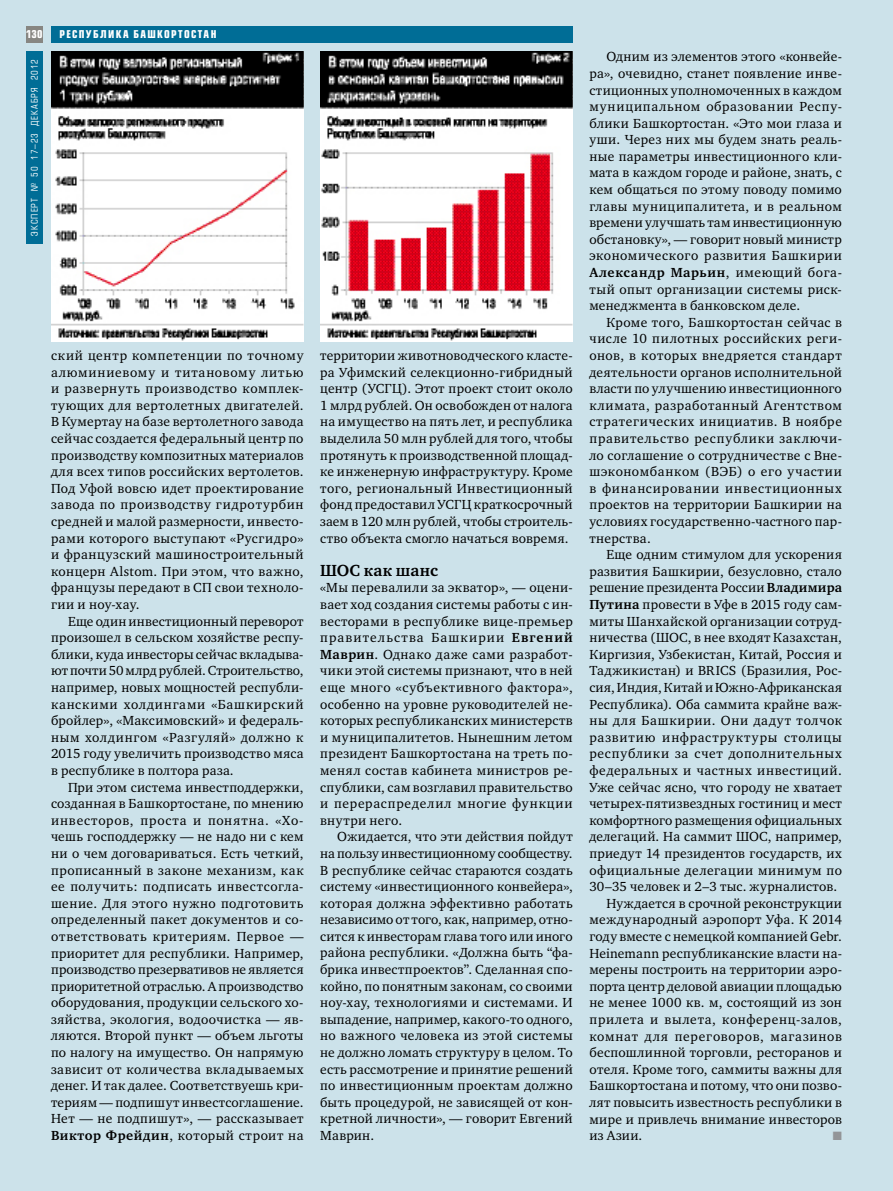
<style>
.page{position:relative;width:893px;height:1191px;background:#cce2ea}
.page>*{position:absolute;margin:0;border:0;box-sizing:border-box;transform-origin:0 0}
.t1{font:700 16.5px "Charter ITC";letter-spacing:.005em;color:#000}
.t2{font:13.5px/16.6px "Charter ITC";letter-spacing:.025em;color:#000;text-align:justify}
.t3{font:13.5px "Charter ITC";letter-spacing:.05em;color:#000}
.t4{font:13.5px "Charter ITC";letter-spacing:.055em;color:#000}
.t5{font:13.5px "Charter ITC";letter-spacing:.06em;color:#000}
.t6{font:13.5px "Charter ITC";letter-spacing:.07em;color:#000}
.t7{font:13.5px "Charter ITC";letter-spacing:.045em;color:#000}
.t8{font:12px "Zapf Dingbats";color:#939598}
.t9{font:700 10.5px "Europe Cond";letter-spacing:.125em;color:#fff}
.t10{font:9px "Europe Cond";letter-spacing:.11em;color:#fff}
.s1{font-weight:700}
</style>
<div class="page">
<div style="left:51px;top:26px;width:522px;height:17px;background:#006d96"></div>
<div style="left:26px;top:26px;width:17px;height:17px;background:#878682"></div>
<div style="left:26px;top:51px;width:17px;height:193px;background:#006d96"></div>
<img style="left:51px;top:51px;width:252px;height:291px">
<img style="left:320px;top:51px;width:253px;height:291px">
<p class="t9" style="left:26px;top:28px;width:18px">130</p>
<p class="t9" style="left:60px;top:28px;width:158px">РЕСПУБЛИКА БАШКОРТОСТАН</p>
<p class="t10" style="left:29px;top:235px;width:178px;rotate:-90deg">ЭКСПЕРТ № 50 17–23 ДЕКАБРЯ 2012</p>
<p class="t2" style="left:51px;top:347px;width:254px">ский центр компетенции по точному алюминиевому и титановому литью и развернуть производство комплек&shy;тующих для вертолетных двигателей.<br>В Кумертау на базе вертолетного завода сейчас создается федеральный центр по производству композитных материалов для всех типов российских вертолетов.<br>Под Уфой вовсю идет проектирование завода по производству гидротурбин средней и малой размерности, инвесто&shy;рами которого выступают «Русгидро» и французский машиностроительный концерн Alstom. При этом, что важно, французы передают в СП свои техноло&shy;гии и ноу-хау.</p>
<p class="t2" style="left:51px;top:612px;width:254px;text-indent:17px">Еще один инвестиционный переворот произошел в сельском хозяйстве респу&shy;блики, куда инвесторы сейчас вкладыва&shy;ют почти 50 млрд рублей. Строительство, например, новых мощностей республи&shy;канскими холдингами «Башкирский бройлер», «Максимовский» и федераль&shy;ным холдингом «Разгуляй» должно к 2015 году увеличить производство мяса в республике в полтора раза.</p>
<p class="t2" style="left:51px;top:778px;width:254px;text-indent:17px">При этом система инвестподдержки, созданная в Башкортостане, по мнению инвесторов, проста и понятна. «Хо&shy;чешь господдержку — не надо ни с кем ни о чем договариваться. Есть четкий, прописанный в законе механизм, как ее получить: подписать инвестсогла&shy;шение. Для этого нужно подготовить определенный пакет документов и со&shy;ответствовать критериям. Первое — приоритет для республики. Например, производство презервативов не является приоритетной отраслью. А производство оборудования, продукции сельского хо&shy;зяйства, экология, водоочистка — яв&shy;ляются. Второй пункт — объем льготы по налогу на имущество. Он напрямую зависит от количества вкладываемых денег. И так далее. Соответствуешь кри&shy;териям — подпишут инвестсоглашение.<br>Нет — не подпишут», — рассказывает <span class="s1">Виктор Фрейдин</span>, который строит на</p>
<p class="t2" style="left:320px;top:347px;width:254px">территории животноводческого класте&shy;ра Уфимский селекционно-гибридный центр (УСГЦ). Этот проект стоит около 1 млрд рублей. Он освобожден от налога на имущество на пять лет, и республика выделила 50 млн рублей для того, чтобы протянуть к производственной площад&shy;ке инженерную инфраструктуру. Кроме того, региональный Инвестиционный фонд предоставил УСГЦ краткосрочный заем в 120 млн рублей, чтобы строитель&shy;ство объекта смогло начаться вовремя.</p>
<p class="t1" style="left:320px;top:560px;width:119px">ШОС как шанс</p>
<p class="t2" style="left:320px;top:579px;width:254px">«Мы перевалили за экватор», — оцени&shy;вает ход создания системы работы с ин&shy;весторами в республике вице-премьер правительства Башкирии <span class="s1">Евгений Маврин</span>. Однако даже сами разработ&shy;чики этой системы признают, что в ней еще много «субъективного фактора», особенно на уровне руководителей не&shy;которых республиканских министерств и муниципалитетов. Нынешним летом президент Башкортостана на треть по&shy;менял состав кабинета министров ре&shy;спублики, сам возглавил правительство и перераспределил многие функции внутри него.</p>
<p class="t2" style="left:320px;top:828px;width:254px;text-indent:17px">Ожидается, что эти действия пойдут на пользу инвестиционному сообществу.<br>В республике сейчас стараются создать систему «инвестиционного конвейера», которая должна эффективно работать независимо от того, как, например, отно&shy;сится к инвесторам глава того или иного района республики. «Должна быть “фа&shy;брика инвестпроектов”. Сделанная спо&shy;койно, по понятным законам, со своими ноу-хау, технологиями и системами. И выпадение, например, какого-то одного, но важного человека из этой системы не должно ломать структуру в целом. То есть рассмотрение и принятие решений по инвестиционным проектам должно быть процедурой, не зависящей от кон&shy;кретной личности», — говорит Евгений Маврин.</p>
<p class="t2" style="left:589px;top:48px;width:254px;text-indent:17px">Одним из элементов этого «конвейе&shy;ра», очевидно, станет появление инве&shy;стиционных уполномоченных в каждом муниципальном образовании Респу&shy;блики Башкортостан. «Это мои глаза и уши. Через них мы будем знать реаль&shy;ные параметры инвестиционного кли&shy;мата в каждом городе и районе, знать, с кем общаться по этому поводу помимо главы муниципалитета, и в реальном времени улучшать там инвестиционную обстановку», — говорит новый министр экономического развития Башкирии <span class="s1">Александр Марьин</span>, имеющий бога&shy;тый опыт организации системы риск&shy;менеджмента в банковском деле.</p>
<p class="t2" style="left:589px;top:314px;width:254px;text-indent:17px">Кроме того, Башкортостан сейчас в числе 10 пилотных российских реги&shy;онов, в которых внедряется стандарт деятельности органов исполнительной власти по улучшению инвестиционного климата, разработанный Агентством стратегических инициатив. В ноябре правительство республики заключи&shy;ло соглашение о сотрудничестве с Вне&shy;шэкономбанком (ВЭБ) о его участии в финансировании инвестиционных проектов на территории Башкирии на условиях государственно-частного пар&shy;тнерства.</p>
<p class="t2" style="left:606px;top:546px;width:237px">Еще одним стимулом для ускорения</p>
<p class="t2" style="left:589px;top:563px;width:254px">развития Башкирии, безусловно, стало</p>
<p class="t2" style="left:589px;top:579px;width:254px">решение президента России <span class="s1">Владимира</span></p>
<p class="t2" style="left:589px;top:596px;width:254px"><span class="s1">Путина</span> провести в Уфе в 2015 году сам-</p>
<p class="t2" style="left:589px;top:612px;width:254px">миты Шанхайской организации сотруд-</p>
<p class="t2" style="left:589px;top:629px;width:254px">ничества (ШОС, в нее входят Казахстан,</p>
<p class="t2" style="left:589px;top:646px;width:254px">Киргизия, Узбекистан, Китай, Россия и</p>
<p class="t2" style="left:589px;top:662px;width:254px">Таджикистан) и BRICS (Бразилия, Рос-</p>
<p class="t2" style="left:589px;top:679px;width:254px">сия, Индия, Китай и Южно-Африканская</p>
<p class="t2" style="left:589px;top:695px;width:254px">Республика). Оба саммита крайне важ-</p>
<p class="t4" style="left:589px;top:712px;width:254px">ны для Башкирии. Они дадут толчок</p>
<p class="t6" style="left:589px;top:728px;width:254px">развитию инфраструктуры столицы</p>
<p class="t5" style="left:589px;top:745px;width:254px">республики за счет дополнительных</p>
<p class="t3" style="left:589px;top:762px;width:254px">федеральных и частных инвестиций.</p>
<p class="t2" style="left:589px;top:778px;width:254px">Уже сейчас ясно, что городу не хватает</p>
<p class="t2" style="left:589px;top:795px;width:254px">четырех-пятизвездных гостиниц и мест</p>
<p class="t2" style="left:589px;top:812px;width:254px">комфортного размещения официальных</p>
<p class="t2" style="left:589px;top:828px;width:254px">делегаций. На саммит ШОС, например,</p>
<p class="t2" style="left:589px;top:845px;width:254px">приедут 14 президентов государств, их</p>
<p class="t7" style="left:589px;top:861px;width:254px">официальные делегации минимум по</p>
<p class="t2" style="left:589px;top:878px;width:249px">30–35 человек и 2–3 тыс. журналистов.</p>
<p class="t2" style="left:606px;top:895px;width:237px">Нуждается в срочной реконструкции</p>
<p class="t2" style="left:589px;top:911px;width:254px">международный аэропорт Уфа. К 2014</p>
<p class="t2" style="left:589px;top:928px;width:254px">году вместе с немецкой компанией Gebr.</p>
<p class="t2" style="left:589px;top:944px;width:254px">Heinemann республиканские власти на-</p>
<p class="t2" style="left:589px;top:961px;width:254px">мерены построить на территории аэро-</p>
<p class="t2" style="left:589px;top:977px;width:254px">порта центр деловой авиации площадью</p>
<p class="t2" style="left:589px;top:994px;width:254px">не менее 1000 кв. м, состоящий из зон</p>
<p class="t3" style="left:589px;top:1011px;width:254px">прилета и вылета, конференц-залов,</p>
<p class="t4" style="left:589px;top:1027px;width:254px">комнат для переговоров, магазинов</p>
<p class="t2" style="left:589px;top:1044px;width:254px">беспошлинной торговли, ресторанов и</p>
<p class="t2" style="left:589px;top:1060px;width:254px">отеля. Кроме того, саммиты важны для</p>
<p class="t2" style="left:589px;top:1077px;width:254px">Башкортостана и потому, что они позво-</p>
<p class="t2" style="left:589px;top:1094px;width:254px">лят повысить известность республики в</p>
<p class="t2" style="left:589px;top:1110px;width:254px">мире и привлечь внимание инвесторов</p>
<p class="t2" style="left:589px;top:1127px;width:54px">из Азии.</p>
<p class="t8" style="left:833px;top:1130px;width:11px">■</p>
</div>
